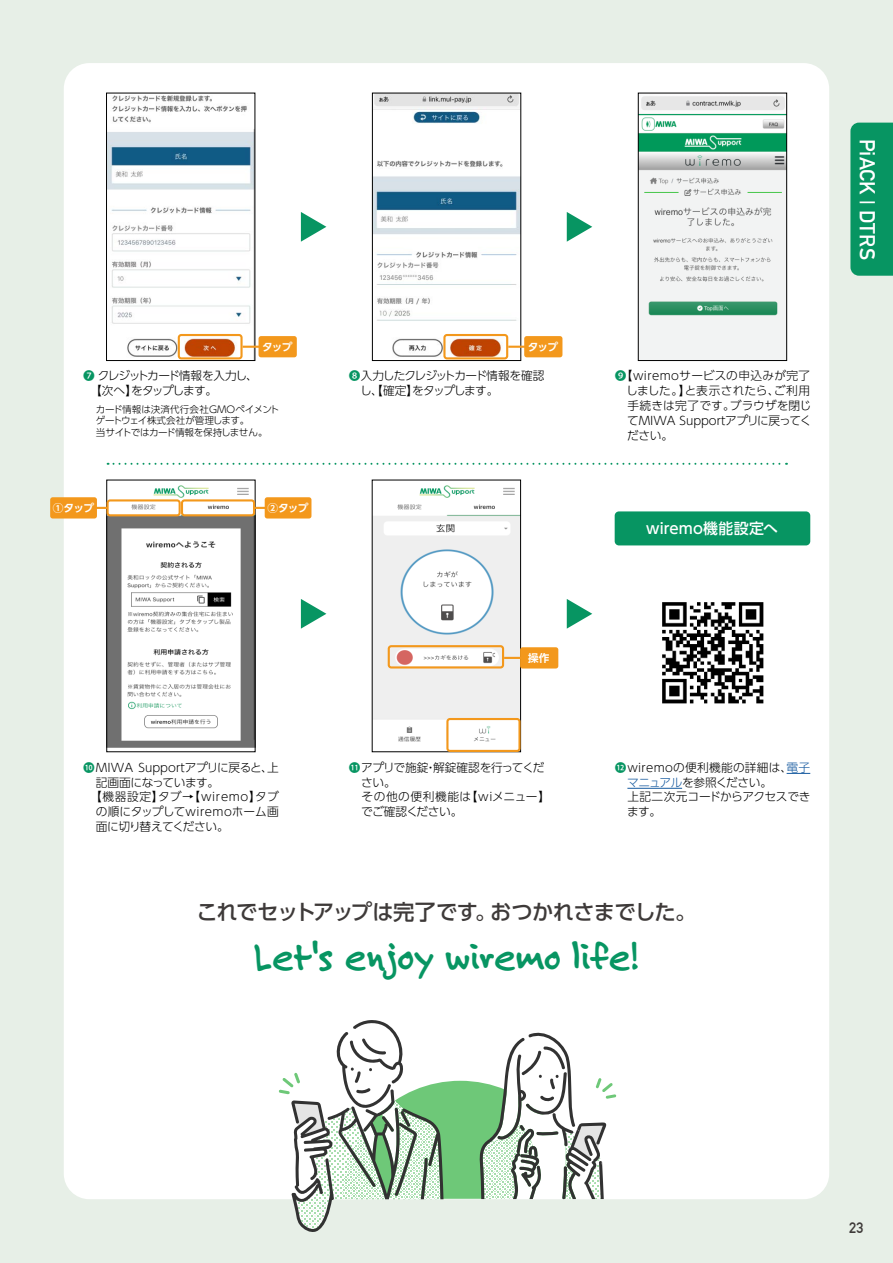
<style>
.page{position:relative;width:893px;height:1263px;background:#e7efe7}
.page>*{position:absolute;margin:0;border:0;box-sizing:border-box;transform-origin:0 0}
.t1{font:700 41.4px "Felt Tip Roman";letter-spacing:-.01em;color:#079562}
.t2{font:500 21.3px "UD Shin Go Pro";letter-spacing:-.035em;color:#3e3a39}
.t3{font:700 21.3px "DIN Alternate";letter-spacing:.015em;color:#fff}
.t4{font:500 14.85px "UD Shin Go Pro";letter-spacing:.01em;color:#fff}
.t5{font:700 14.85px "DIN Alternate";color:#3e3a39}
.t6{font:300 11.7px/14.9px "UD Shin Go Pro";letter-spacing:-.02em;color:#000}
.t7{font:300 11.7px "UD Shin Go Pro";letter-spacing:.005em;color:#000}
.t8{font:300 11.7px/14.9px "UD Shin Go Pro";letter-spacing:-.08em;color:#000}
.t9{font:300 11.7px/14.9px "UD Shin Go Pro";letter-spacing:-.1em;color:#000}
.t10{font:300 11.7px "UD Shin Go Pro";letter-spacing:.05em;color:#000}
.t11{font:300 11.7px "UD Shin Go Pro";letter-spacing:-.05em;color:#000}
.t12{font:700 10.65px "UD Shin Go Pro De";letter-spacing:-.065em;color:#fff}
.t13{font:300 9.6px/11.7px "UD Shin Go Pro";letter-spacing:-.03em;color:#000}
.s1{font-family:"Koz Go Pro";color:#079562}
.s2{color:#15599f}
</style>
<div class="page">
<div style="left:64px;top:63px;width:765px;height:1136px;background:#fff;border-radius:26px"></div>
<div style="left:850px;top:123px;width:43px;height:153px;background:#079562"></div>
<img style="left:108px;top:95px;width:145px;height:264px">
<div style="left:106px;top:93px;width:149px;height:268px;border:1px solid #000"></div>
<img style="left:640px;top:96px;width:145px;height:263px">
<div style="left:638px;top:93px;width:149px;height:268px;border:1px solid #000"></div>
<img style="left:374px;top:95px;width:145px;height:264px">
<div style="left:372px;top:93px;width:149px;height:268px;border:1px solid #000"></div>
<img style="left:109px;top:485px;width:144px;height:263px">
<img style="left:374px;top:485px;width:145px;height:257px">
<div style="left:372px;top:480px;width:149px;height:272px;border:1px solid #000"></div>
<svg style="left:787px;top:773px;width:23px;height:1px"></svg>
<hr style="left:627px;top:788px;width:55px;height:1px;background:#15599f">
<div style="left:615px;top:511px;width:195px;height:34px;background:#079562;border-radius:4px"></div>
<svg style="left:301px;top:212px;width:25px;height:30px"></svg>
<svg style="left:567px;top:212px;width:25px;height:30px"></svg>
<svg style="left:567px;top:599px;width:25px;height:30px"></svg>
<svg style="left:301px;top:599px;width:25px;height:30px"></svg>
<svg style="left:108px;top:463px;width:679px;height:2px"></svg>
<svg style="left:279px;top:1020px;width:337px;height:212px"></svg>
<img style="left:662px;top:602px;width:102px;height:102px">
<div style="left:178px;top:334px;width:65px;height:25px;border:2px solid #f3981c;border-radius:3px"></div>
<div style="left:446px;top:718px;width:75px;height:34px;border:2px solid #f3981c;border-radius:3px"></div>
<div style="left:181px;top:499px;width:74px;height:17px;border:2px solid #f3981c;border-radius:3px"></div>
<div style="left:107px;top:499px;width:74px;height:17px;border:2px solid #f3981c;border-radius:3px"></div>
<div style="left:388px;top:645px;width:116px;height:23px;border:2px solid #f3981c;border-radius:3px"></div>
<div style="left:443px;top:334px;width:65px;height:25px;border:2px solid #f3981c;border-radius:3px"></div>
<div style="left:259px;top:336px;width:38px;height:21px;background:#f3981c;border-radius:3px"></div>
<svg style="left:243px;top:346px;width:16px;height:2px"></svg>
<div style="left:524px;top:336px;width:38px;height:21px;background:#f3981c;border-radius:3px"></div>
<svg style="left:508px;top:346px;width:16px;height:2px"></svg>
<div style="left:520px;top:647px;width:38px;height:21px;background:#f3981c;border-radius:3px"></div>
<svg style="left:504px;top:657px;width:16px;height:2px"></svg>
<svg style="left:253px;top:507px;width:12px;height:2px"></svg>
<div style="left:265px;top:497px;width:46px;height:21px;background:#f3981c;border-radius:3px"></div>
<svg style="left:97px;top:507px;width:10px;height:2px"></svg>
<div style="left:50px;top:497px;width:47px;height:21px;background:#f3981c;border-radius:3px"></div>
<p class="t12" style="left:262px;top:338px;width:32px">タップ</p>
<p class="t12" style="left:528px;top:338px;width:32px">タップ</p>
<p class="t9" style="left:90px;top:368px;width:169px;text-indent:-7px"><span class="s1">❼</span> クレジットカード情報を入力し、【次へ】をタップします。</p>
<p class="t13" style="left:96px;top:403px;width:185px">カード情報は決済代行会社GMOペイメントゲートウェイ株式会社が管理します。<br>当サイトではカード情報を保持しません。</p>
<p class="t12" style="left:53px;top:499px;width:43px">①タップ</p>
<p class="t12" style="left:267px;top:499px;width:43px">②タップ</p>
<p class="t8" style="left:360px;top:368px;width:186px;text-indent:-11px"><span class="s1">❽</span>入力したクレジットカード情報を確認し、【確定】をタップします。</p>
<p class="t12" style="left:528px;top:649px;width:23px">操作</p>
<p class="t6" style="left:626px;top:368px;width:187px;text-align:justify;text-indent:-11px"><span class="s1">❾</span>【wiremoサービスの申込みが完了しました。】と表示されたら、ご利用手続きは完了です。ブラウザを閉じてMIWA Supportアプリに戻ってください。</p>
<p class="t4" style="left:646px;top:516px;width:133px">wiremo機能設定へ</p>
<p class="t7" style="left:83px;top:758px;width:197px"><span class="s1">❿</span> MIWA Supportアプリに戻ると、上</p>
<p class="t6" style="left:96px;top:774px;width:125px">記画面になっています。</p>
<p class="t10" style="left:90px;top:787px;width:190px">【機器設定】タブ→【wiremo】タブ</p>
<p class="t7" style="left:96px;top:802px;width:184px">の順にタップしてwiremoホーム画</p>
<p class="t11" style="left:96px;top:817px;width:134px">面に切り替えてください。</p>
<p class="t6" style="left:361px;top:759px;width:190px;text-indent:-12px"><span class="s1">⓫</span> アプリで施錠・解錠確認を行ってください。<br>その他の便利機能は【wiメニュー】でご確認ください。</p>
<p class="t6" style="left:627px;top:759px;width:185px;text-indent:-12px"><span class="s1">⓬</span> wiremoの便利機能の詳細は、<span class="s2">電子マニュアル</span>を参照ください。<br>上記二次元コードからアクセスできます。</p>
<h2 class="t2" style="left:196px;top:894px;width:502px">これでセットアップは完了です。おつかれさまでした。</h2>
<h1 class="t1" style="left:254px;top:929px;width:387px">Let's enjoy wiremo life!</h1>
<h2 class="t3" style="left:883px;top:139px;width:123px;rotate:90deg">PiACK | DTRS</h2>
<p class="t5" style="left:849px;top:1217px;width:16px">23</p>
</div>
